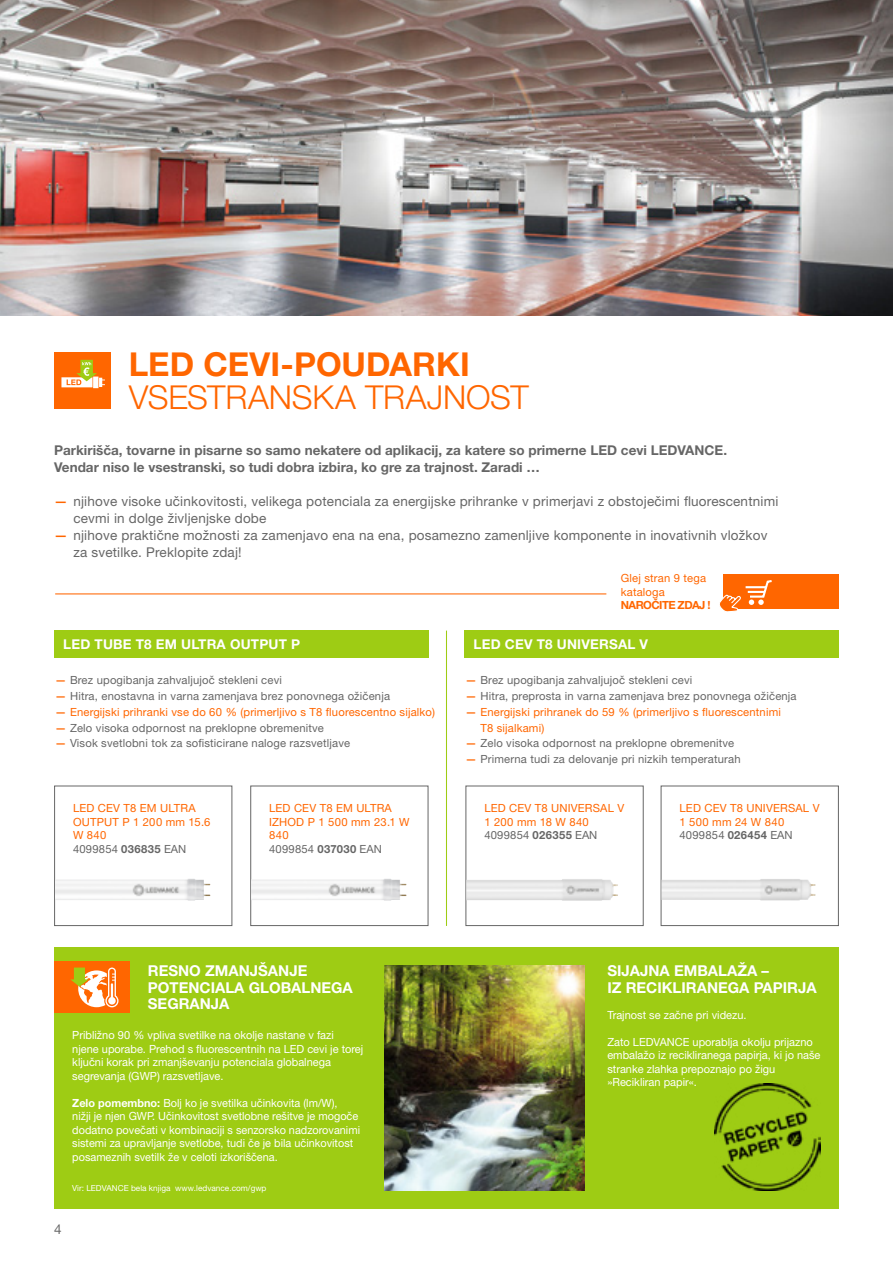
<style>
.page{position:relative;width:893px;height:1263px;background:#fff}
.page>*{position:absolute;margin:0;border:0;box-sizing:border-box;transform-origin:0 0}
.t1{font:300 33px "Helvetica Neue LT Pro";letter-spacing:-.005em;color:#f60}
.t2{font:700 33px "Helvetica Neue LT Pro";color:#f60}
.t3{font:700 15px/16.5px "Helvetica Neue LT Pro";color:#fff}
.t4{font:13.5px/17px "Helvetica Neue LT Pro";letter-spacing:.015em;color:#666}
.t5{font:700 13.5px/17px "Helvetica Neue LT Pro";color:#666}
.t6{font:700 13.5px "Helvetica Neue LT Pro";letter-spacing:.015em;color:#fff}
.t7{font:11.25px/13.5px "Helvetica Neue LT Pro";color:#fff}
.t8{font:11.25px "Helvetica Neue LT Pro";letter-spacing:.015em;color:#666}
.t9{font:11.25px/13.5px "Helvetica Neue LT Pro";letter-spacing:.015em;color:#f60}
.t10{font:700 11.25px "Helvetica Neue LT Pro";letter-spacing:-.05em;color:#f60}
.t11{font:8.25px "Helvetica Neue LT Pro";color:#fff}
.s1{font-weight:500;color:#f60}
.s2{font-weight:500}
.s3{color:#666}
.s4{font-weight:700;color:#666}
.s5{font-weight:700}
</style>
<div class="page">
<div style="left:54px;top:947px;width:785px;height:262px;background:#9ecc14"></div>
<img style="left:384px;top:965px;width:201px;height:226px">
<img style="left:0;top:0;width:893px;height:316px">
<div style="left:54px;top:353px;width:57px;height:56px;background:#f60"></div>
<svg style="left:61px;top:360px;width:44px;height:28px"></svg>
<div style="left:54px;top:631px;width:374px;height:27px;background:#9ecc14"></div>
<div style="left:465px;top:631px;width:374px;height:27px;background:#9ecc14"></div>
<div style="left:54px;top:786px;width:178px;height:140px;border:1px solid #666"></div>
<div style="left:250px;top:786px;width:178px;height:140px;border:1px solid #666"></div>
<div style="left:465px;top:786px;width:179px;height:140px;border:1px solid #666"></div>
<div style="left:661px;top:786px;width:178px;height:140px;border:1px solid #666"></div>
<img style="left:55px;top:879px;width:156px;height:22px">
<img style="left:251px;top:879px;width:156px;height:22px">
<img style="left:466px;top:879px;width:152px;height:22px">
<img style="left:662px;top:879px;width:154px;height:21px">
<hr style="left:55px;top:593px;width:551px;height:1px;background:#f60">
<hr style="left:446px;top:631px;width:1px;height:295px;background:#9ecc14">
<div style="left:54px;top:962px;width:76px;height:51px;background:#f60"></div>
<svg style="left:70px;top:967px;width:49px;height:40px"></svg>
<div style="left:723px;top:574px;width:116px;height:35px;background:#f60"></div>
<svg style="left:719px;top:580px;width:53px;height:32px"></svg>
<img style="left:714px;top:1084px;width:107px;height:107px">
<h1 class="t2" style="left:129px;top:344px;width:342px">LED CEVI-POUDARKI</h1>
<h1 class="t1" style="left:129px;top:377px;width:401px">VSESTRANSKA TRAJNOST</h1>
<p class="t5" style="left:54px;top:441px;width:674px">Parkirišča, tovarne in pisarne so samo nekatere od aplikacij, za katere so primerne LED cevi LEDVANCE.<br>Vendar niso le vsestranski, so tudi dobra izbira, ko gre za trajnost. Zaradi …</p>
<p class="t4" style="left:73px;top:493px;width:707px;text-indent:-19px"><span class="s1">—</span> njihove visoke učinkovitosti, velikega potenciala za energijske prihranke v primerjavi z obstoječimi fluorescentnimi cevmi in dolge življenjske dobe</p>
<p class="t4" style="left:73px;top:527px;width:696px;text-indent:-19px"><span class="s1">—</span> njihove praktične možnosti za zamenjavo ena na ena, posamezno zamenljive komponente in inovativnih vložkov za svetilke. Preklopite zdaj!</p>
<p class="t9" style="left:621px;top:572px;width:87px">Glej stran 9 tega kataloga</p>
<p class="t10" style="left:621px;top:598px;width:91px">NAROČITE ZDAJ !</p>
<p class="t6" style="left:63px;top:636px;width:238px">LED TUBE T8 EM ULTRA OUTPUT P</p>
<p class="t6" style="left:474px;top:636px;width:176px">LED CEV T8 UNIVERSAL V</p>
<p class="t8" style="left:55px;top:674px;width:228px"><span class="s1">—</span> Brez upogibanja zahvaljujoč stekleni cevi</p>
<p class="t8" style="left:55px;top:689px;width:336px"><span class="s1">—</span> Hitra, enostavna in varna zamenjava brez ponovnega ožičenja</p>
<p class="t9" style="left:55px;top:705px;width:381px"><span class="s2">—</span> Energijski prihranki vse do 60 % (primerljivo s T8 fluorescentno sijalko)</p>
<p class="t8" style="left:55px;top:721px;width:270px"><span class="s1">—</span> Zelo visoka odpornost na preklopne obremenitve</p>
<p class="t8" style="left:55px;top:737px;width:297px"><span class="s1">—</span> Visok svetlobni tok za sofisticirane naloge razsvetljave</p>
<p class="t8" style="left:465px;top:674px;width:228px"><span class="s1">—</span> Brez upogibanja zahvaljujoč stekleni cevi</p>
<p class="t8" style="left:465px;top:689px;width:333px"><span class="s1">—</span> Hitra, preprosta in varna zamenjava brez ponovnega ožičenja</p>
<p class="t9" style="left:480px;top:704px;width:302px;line-height:15.8px;text-indent:-15px"><span class="s2">—</span> Energijski prihranek do 59 % (primerljivo s fluorescentnimi<br>T8 sijalkami)</p>
<p class="t8" style="left:465px;top:737px;width:270px"><span class="s1">—</span> Zelo visoka odpornost na preklopne obremenitve</p>
<p class="t8" style="left:465px;top:752px;width:277px"><span class="s1">—</span> Primerna tudi za delovanje pri nizkih temperaturah</p>
<p class="t9" style="left:73px;top:801px;width:139px">LED CEV T8 EM ULTRA<br>OUTPUT P 1 200 mm 15.6<br>W 840<br><span class="s3">4099854</span> <span class="s4">036835</span> <span class="s3">EAN</span></p>
<p class="t9" style="left:269px;top:801px;width:142px">LED CEV T8 EM ULTRA<br>IZHOD P 1 500 mm 23.1 W<br>840<br><span class="s3">4099854</span> <span class="s4">037030</span> <span class="s3">EAN</span></p>
<p class="t9" style="left:484px;top:801px;width:142px">LED CEV T8 UNIVERSAL V<br>1 200 mm 18 W 840<br><span class="s3">4099854</span> <span class="s4">026355</span> <span class="s3">EAN</span></p>
<p class="t9" style="left:679px;top:801px;width:142px">LED CEV T8 UNIVERSAL V<br>1 500 mm 24 W 840<br><span class="s3">4099854</span> <span class="s4">026454</span> <span class="s3">EAN</span></p>
<h2 class="t3" style="left:148px;top:962px;width:207px">RESNO ZMANJŠANJE<br>POTENCIALA GLOBALNEGA<br>SEGRANJA</h2>
<h2 class="t3" style="left:607px;top:962px;width:211px">SIJAJNA EMBALAŽA –<br>IZ RECIKLIRANEGA PAPIRJA</h2>
<p class="t7" style="left:72px;top:1028px;width:293px">Približno 90 % vpliva svetilke na okolje nastane v fazi<br>njene uporabe. Prehod s fluorescentnih na LED cevi je torej ključni korak pri zmanjševanju potenciala globalnega segrevanja (GWP) razsvetljave.</p>
<p class="t7" style="left:72px;top:1096px;width:289px"><span class="s5">Zelo pomembno:</span> Bolj ko je svetilka učinkovita (lm/W),<br>nižji je njen GWP. Učinkovitost svetlobne rešitve je mogoče dodatno povečati v kombinaciji s senzorsko nadzorovanimi sistemi za upravljanje svetlobe, tudi če je bila učinkovitost posameznih svetilk že v celoti izkoriščena.</p>
<p class="t7" style="left:607px;top:1008px;width:141px">Trajnost se začne pri videzu.</p>
<p class="t7" style="left:607px;top:1035px;width:215px">Zato LEDVANCE uporablja okolju prijazno embalažo iz recikliranega papirja, ki jo naše stranke zlahka prepoznajo po žigu »Recikliran papir«.</p>
<p class="t11" style="left:72px;top:1183px;width:196px">Vir: LEDVANCE bela knjiga www.ledvance.com/gwp</p>
<p class="t4" style="left:54px;top:1221px;width:9px">4</p>
</div>
